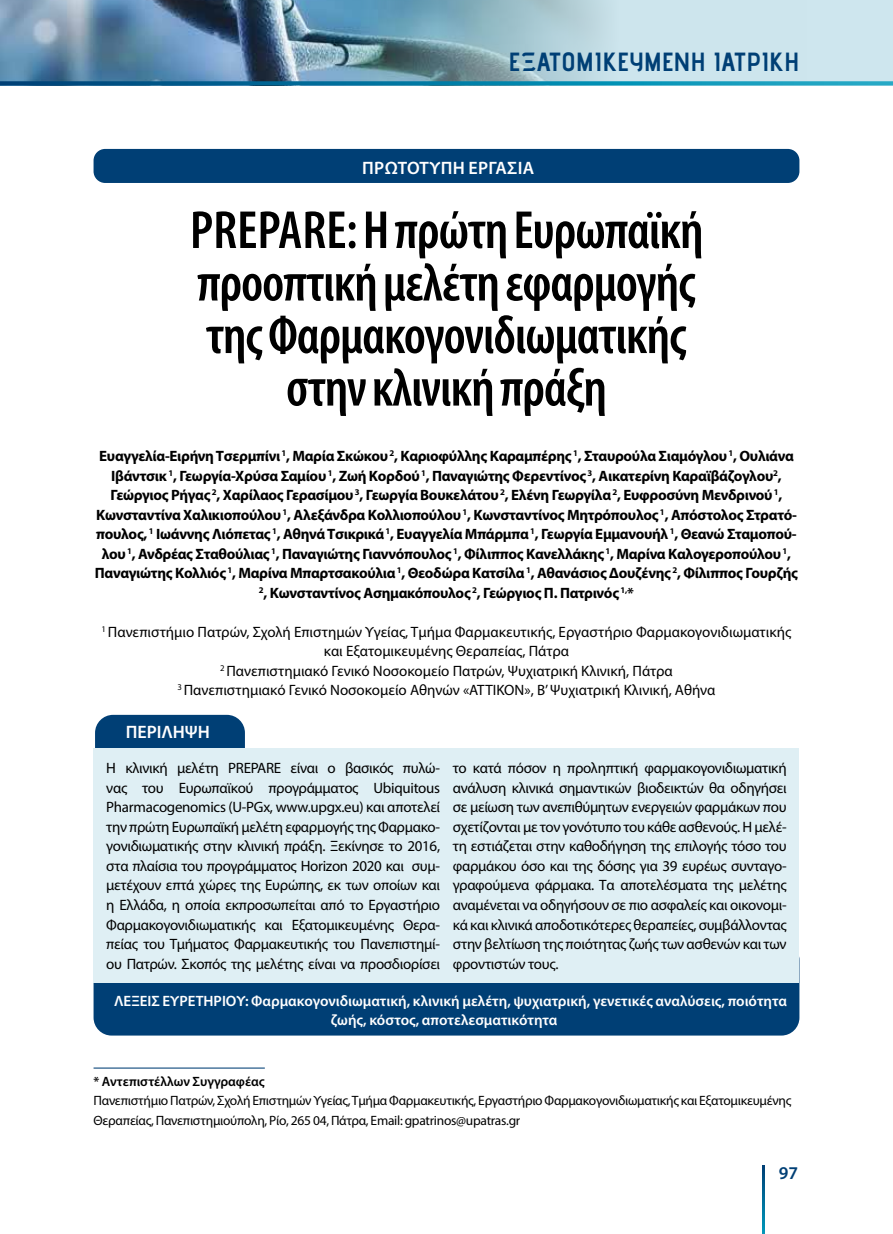
<style>
.page{position:relative;width:893px;height:1234px;background:#fff}
.page>*{position:absolute;margin:0;border:0;box-sizing:border-box;transform-origin:0 0}
.t1{font:600 condensed 54px/52.5px "Myriad Pro";letter-spacing:-.02em;color:#000;text-align:center}
.t2{font:700 26.25px "Advent Pro";color:#003f75}
.t3{font:600 18px "Myriad Pro";letter-spacing:.02em;color:#fff}
.t4{font:600 18px "Myriad Pro";color:#fff}
.t5{font:600 18px "Myriad Pro";color:#003f75}
.t6{font:15px/19.5px "Myriad Pro";color:#000;text-align:justify}
.t7{font:700 15px/19.5px "Myriad Pro";letter-spacing:-.02em;color:#000;text-align:center}
.t8{font:600 15px/18.8px "Myriad Pro";color:#fff}
.t9{font:13.5px/19.5px "Myriad Pro";letter-spacing:-.02em;color:#000}
.t10{font:600 13.5px "Myriad Pro";color:#000}
</style>
<div class="page">
<div style="left:0;top:0;width:893px;height:85px;background:#cee6ee"></div>
<img style="left:1px;top:0;width:602px;height:81px">
<svg style="left:1px;top:81px;width:892px;height:4px;background:#107da5"></svg>
<svg style="left:762px;top:1165px;width:2px;height:68px"></svg>
<hr style="left:94px;top:1067px;width:171px;height:1px;background:#003f75">
<div style="left:94px;top:149px;width:705px;height:34px;background:#003f75;border-radius:12px"></div>
<div style="left:94px;top:941px;width:705px;height:94px;background:#003f75;border-radius:18px"></div>
<div style="left:95px;top:714px;width:150px;height:205px;background:#003f75;border-radius:18px"></div>
<div style="left:94px;top:748px;width:705px;height:234px;background:#dfeff4"></div>
<h2 class="t2" style="left:508px;top:45px;width:289px">ΕΞΑΤΟΜΙΚΕΥΜΈΝΗ ΙΑΤΡΙΚΉ</h2>
<p class="t3" style="left:362px;top:156px;width:174px">ΠΡΩΤΟΤΥΠΗ ΕΡΓΑΣΙΑ</p>
<h1 class="t1" style="left:190px;top:203px;width:515px">PREPARE: Η πρώτη Ευρωπαϊκή προοπτική μελέτη εφαρμογής της Φαρμακογονιδιωματικής στην κλινική πράξη</h1>
<p class="t7" style="left:95px;top:446px;width:705px">Ευαγγελία-Ειρήνη Τσερμπίνι <sup>1</sup>, Μαρία Σκώκου <sup>2</sup>, Καριοφύλλης Καραμπέρης <sup>1</sup>, Σταυρούλα Σιαμόγλου <sup>1</sup>, Ουλιάνα Ιβάντσικ <sup>1</sup>, Γεωργία-Χρύσα Σαμίου <sup>1</sup>, Ζωή Κορδού <sup>1</sup>, Παναγιώτης Φερεντίνος <sup>3</sup>, Αικατερίνη Καραϊβάζογλου<sup>2</sup>, Γεώργιος Ρήγας <sup>2</sup>, Χαρίλαος Γερασίμου <sup>3</sup>, Γεωργία Βουκελάτου <sup>2</sup>, Ελένη Γεωργίλα <sup>2</sup>, Ευφροσύνη Μενδρινού <sup>1</sup>, Κωνσταντίνα Χαλικιοπούλου <sup>1</sup>, Αλεξάνδρα Κολλιοπούλου <sup>1</sup>, Κωνσταντίνος Μητρόπουλος <sup>1</sup>, Απόστολος Στρατό&shy;πουλος, <sup>1</sup> Ιωάννης Λιόπετας <sup>1</sup>, Αθηνά Τσικρικά <sup>1</sup>, Ευαγγελία Μπάρμπα <sup>1</sup>, Γεωργία Εμμανουήλ <sup>1</sup>, Θεανώ Σταμοπού&shy;λου <sup>1</sup>, Ανδρέας Σταθούλιας <sup>1</sup>, Παναγιώτης Γιαννόπουλος <sup>1</sup>, Φίλιππος Κανελλάκης <sup>1</sup>, Μαρίνα Καλογεροπούλου <sup>1</sup>, Παναγιώτης Κολλιός <sup>1</sup>, Μαρίνα Μπαρτσακούλια <sup>1</sup>, Θεοδώρα Κατσίλα <sup>1</sup>, Αθανάσιος Δουζένης <sup>2</sup>, Φίλιππος Γουρζής <sup>2</sup>, Κωνσταντίνος Ασημακόπουλος <sup>2</sup>, Γεώργιος Π. Πατρινός <sup>1,</sup>*</p>
<p class="t6" style="left:102px;top:621px;width:691px;text-align:center"><sup>1</sup> Πανεπιστήμιο Πατρών, Σχολή Επιστημών Υγείας, Τμήμα Φαρμακευτικής, Εργαστήριο Φαρμακογονιδιωματικής και Εξατομικευμένης Θεραπείας, Πάτρα<br><sup>2</sup> Πανεπιστημιακό Γενικό Νοσοκομείο Πατρών, Ψυχιατρική Κλινική, Πάτρα<br><sup>3</sup> Πανεπιστημιακό Γενικό Νοσοκομείο Αθηνών «ΑΤΤΙΚΟΝ», Β’ Ψυχιατρική Κλινική, Αθήνα</p>
<p class="t4" style="left:126px;top:720px;width:86px">ΠΕΡΙΛΗΨΗ</p>
<p class="t6" style="left:106px;top:758px;width:335px">Η κλινική μελέτη PREPARE είναι ο βασικός πυλώ&shy;νας του Ευρωπαϊκού προγράμματος Ubiquitous Pharmacogenomics (U-PGx, www.upgx.eu) και αποτελεί την πρώτη Ευρωπαϊκή μελέτη εφαρμογής της Φαρμακο&shy;γονιδιωματικής στην κλινική πράξη. Ξεκίνησε το 2016, στα πλαίσια του προγράμματος Horizon 2020 και συμ&shy;μετέχουν επτά χώρες της Ευρώπης, εκ των οποίων και η Ελλάδα, η οποία εκπροσωπείται από το Εργαστήριο Φαρμακογονιδιωματικής και Εξατομικευμένης Θερα&shy;πείας του Τμήματος Φαρμακευτικής του Πανεπιστημί&shy;ου Πατρών. Σκοπός της μελέτης είναι να προσδιορίσει</p>
<p class="t6" style="left:453px;top:758px;width:335px">το κατά πόσον η προληπτική φαρμακογονιδιωματική ανάλυση κλινικά σημαντικών βιοδεικτών θα οδηγήσει σε μείωση των ανεπιθύμητων ενεργειών φαρμάκων που σχετίζονται με τον γονότυπο του κάθε ασθενούς. Η μελέ&shy;τη εστιάζεται στην καθοδήγηση της επιλογής τόσο του φαρμάκου όσο και της δόσης για 39 ευρέως συνταγο&shy;γραφούμενα φάρμακα. Τα αποτελέσματα της μελέτης αναμένεται να οδηγήσουν σε πιο ασφαλείς και οικονομι&shy;κά και κλινικά αποδοτικότερες θεραπείες, συμβάλλοντας στην βελτίωση της ποιότητας ζωής των ασθενών και των φροντιστών τους.</p>
<p class="t8" style="left:331px;top:990px;width:457px;text-indent:-217px">ΛΕΞΕΙΣ ΕΥΡΕΤΗΡΙΟΥ: Φαρμακογονιδιωματική, κλινική μελέτη, ψυχιατρική, γενετικές αναλύσεις, ποιότητα ζωής, κόστος, αποτελεσματικότητα</p>
<p class="t10" style="left:94px;top:1072px;width:173px">* Αντεπιστέλλων Συγγραφέας</p>
<p class="t9" style="left:94px;top:1090px;width:699px">Πανεπιστήμιο Πατρών, Σχολή Επιστημών Υγείας, Τμήμα Φαρμακευτικής, Εργαστήριο Φαρμακογονιδιωματικής και Εξατομικευμένης<br>Θεραπείας, Πανεπιστημιούπολη, Ρίο, 265 04, Πάτρα, Email: gpatrinos@upatras.gr</p>
<p class="t5" style="left:779px;top:1161px;width:21px">97</p>
</div>
